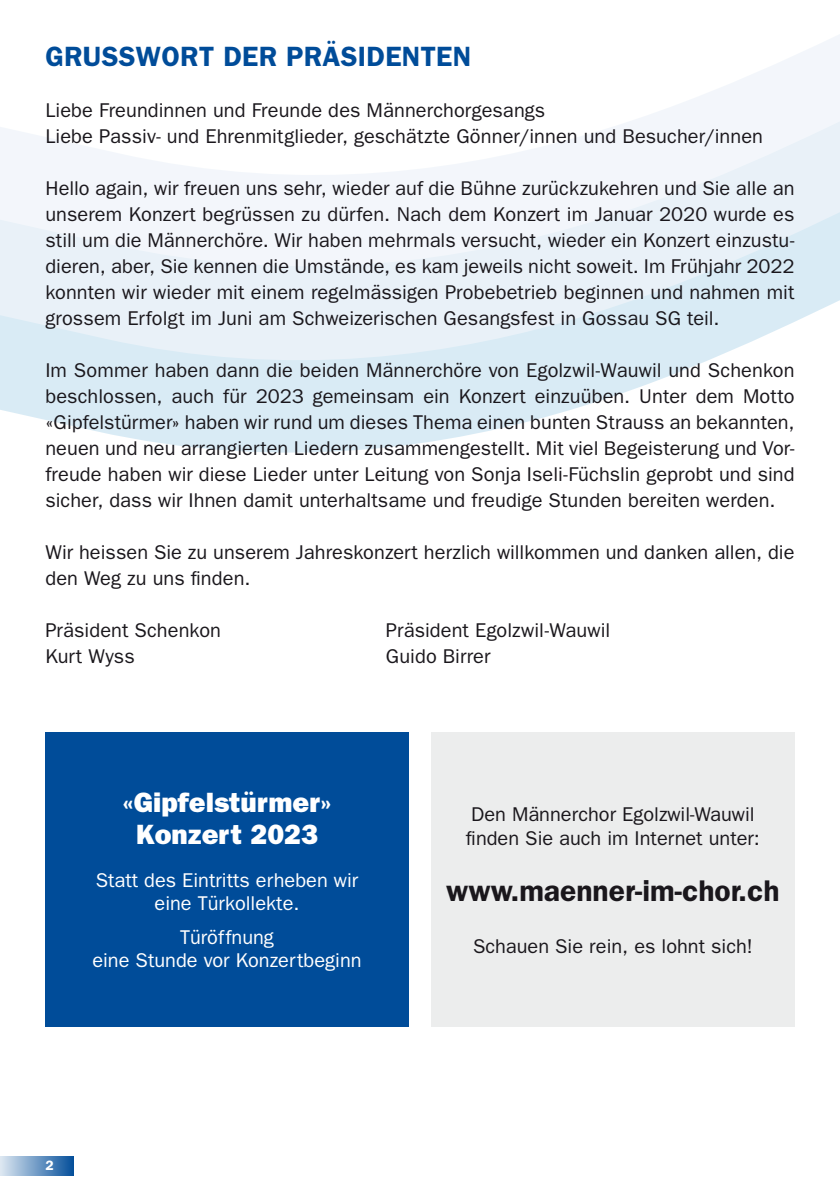
<style>
.page{position:relative;width:840px;height:1191px;background:#fff}
.page>*{position:absolute;margin:0;border:0;box-sizing:border-box;transform-origin:0 0}
.t1{font:600 30px "Franklin Gothic";color:#1a171c}
.t2{font:800 28px/32.2px "Franklin Gothic";color:#fff;text-align:center}
.t3{font:600 28px "Franklin Gothic";letter-spacing:.01em;color:#004c99}
.t4{font:20px/26px "Franklin Gothic";letter-spacing:.005em;color:#1a171c}
.t5{font:20px/23px "Franklin Gothic";color:#fff;text-align:center}
.t6{font:600 13.6px "Franklin Gothic";color:#fff}
</style>
<div class="page">
<svg style="left:52px;top:421px;width:477px;height:32px;fill:#d9ebf5"></svg>
<svg style="left:0;top:35px;width:839px;height:386px"></svg>
<div style="left:0;top:1157px;width:74px;height:18px;background:linear-gradient(to right,#dee8f2,#07519b)"></div>
<div style="left:45px;top:731px;width:363px;height:295px;background:#004c99"></div>
<div style="left:431px;top:731px;width:363px;height:295px;background:#eceded"></div>
<h2 class="t3" style="left:45px;top:40px;width:427px">GRUSSWORT DER PRÄSIDENTEN</h2>
<p class="t4" style="left:45px;top:97px;width:718px">Liebe Freundinnen und Freunde des Männerchorgesangs<br>Liebe Passiv- und Ehrenmitglieder, geschätzte Gönner/innen und Besucher/innen</p>
<p class="t4" style="left:45px;top:175px;width:750px;text-align:justify">Hello again, wir freuen uns sehr, wieder auf die Bühne zurückzukehren und Sie alle an unserem Konzert begrüssen zu dürfen. Nach dem Konzert im Januar 2020 wurde es still um die Männerchöre. Wir haben mehrmals versucht, wieder ein Konzert einzustu&shy;dieren, aber, Sie kennen die Umstände, es kam jeweils nicht soweit. Im Frühjahr 2022 konnten wir wieder mit einem regelmässigen Probebetrieb beginnen und nahmen mit grossem Erfolgt im Juni am Schweizerischen Gesangsfest in Gossau SG teil.</p>
<p class="t4" style="left:45px;top:357px;width:750px;text-align:justify">Im Sommer haben dann die beiden Männerchöre von Egolzwil-Wauwil und Schenkon beschlossen, auch für 2023 gemeinsam ein Konzert einzuüben. Unter dem Motto «Gipfelstürmer» haben wir rund um dieses Thema einen bunten Strauss an bekannten, neuen und neu arrangierten Liedern zusammengestellt. Mit viel Begeisterung und Vor&shy;freude haben wir diese Lieder unter Leitung von Sonja Iseli-Füchslin geprobt und sind sicher, dass wir Ihnen damit unterhaltsame und freudige Stunden bereiten werden.</p>
<p class="t4" style="left:45px;top:539px;width:750px">Wir heissen Sie zu unserem Jahreskonzert herzlich willkommen und danken allen, die den Weg zu uns finden.</p>
<p class="t4" style="left:45px;top:617px;width:177px">Präsident Schenkon</p>
<p class="t4" style="left:385px;top:617px;width:226px">Präsident Egolzwil-Wauwil</p>
<p class="t4" style="left:45px;top:643px;width:91px">Kurt Wyss</p>
<p class="t4" style="left:385px;top:643px;width:106px">Guido Birrer</p>
<h2 class="t2" style="left:122px;top:786px;width:211px">«Gipfelstürmer»<br>Konzert 2023</h2>
<p class="t5" style="left:96px;top:869px;width:264px">Statt des Eintritts erheben wir eine Türkollekte.</p>
<p class="t5" style="left:92px;top:926px;width:270px">Türöffnung<br>eine Stunde vor Konzertbeginn</p>
<p class="t6" style="left:45px;top:1157px;width:10px">2</p>
<p class="t4" style="left:465px;top:802px;width:295px;line-height:24px">Den Männerchor Egolzwil-Wauwil finden Sie auch im Internet unter:</p>
<h1 class="t1" style="left:446px;top:872px;width:335px">www.maenner-im-chor.ch</h1>
<p class="t4" style="left:473px;top:933px;width:281px">Schauen Sie rein, es lohnt sich!</p>
</div>
